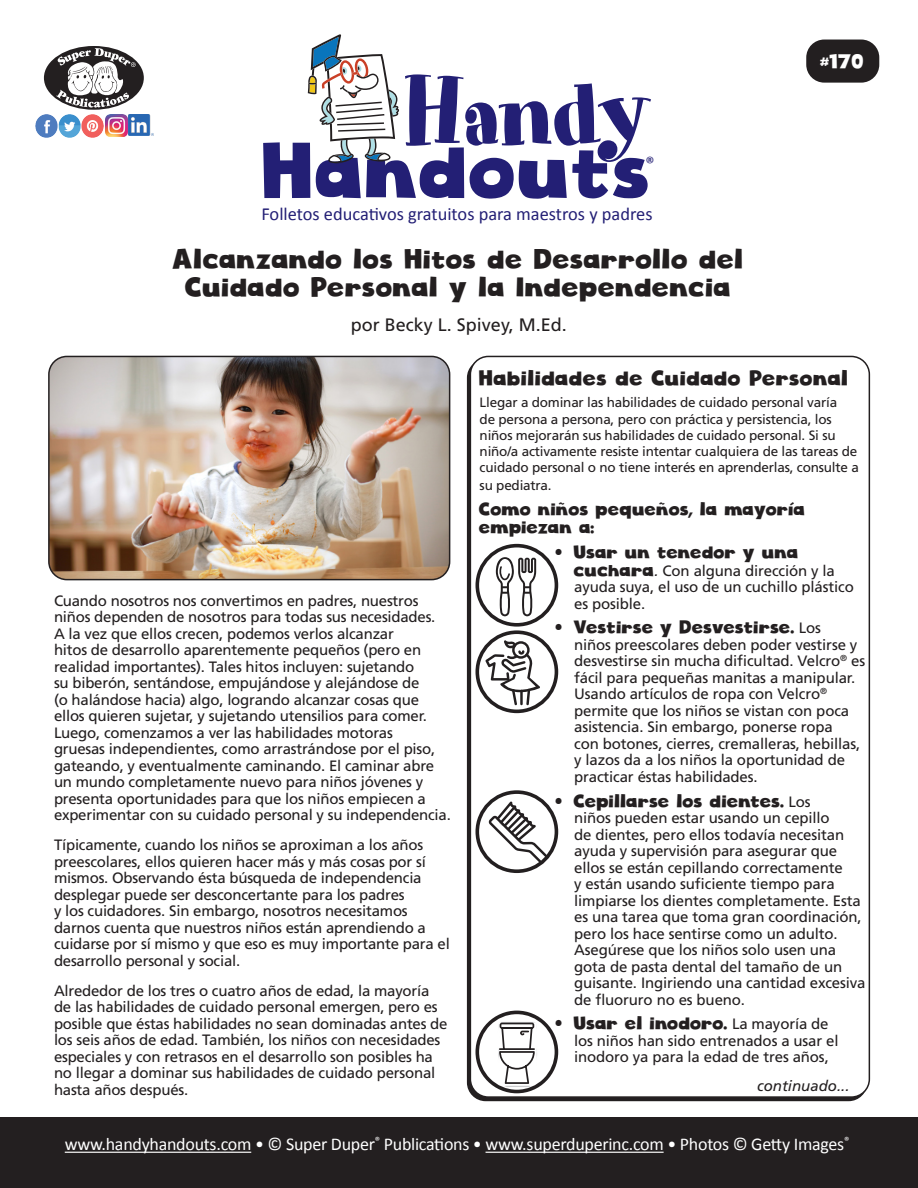
<style>
.page{position:relative;width:918px;height:1188px;background:#fff}
.page>*{position:absolute;margin:0;border:0;box-sizing:border-box;transform-origin:0 0}
.t1{font:93.75px "Art Department JNL";letter-spacing:-.03em;color:#231f75}
.t2{font:76.8px "Cloudy Witha Chanceof Love";color:#231f75}
.HH_Title{font:27px/28.5px "Cloudy Witha Chanceof Love";color:#231f20;text-align:center}
.HH_Headers{font:21px "Cloudy Witha Chanceof Love";color:#231f20}
.t3{font:19.5px "Cloudy Witha Chanceof Love";color:#fff}
.t4{font:18.45px "Calibri";color:#231f75}
.HH_Text{font:18px/18px "Cloudy Witha Chanceof Love";letter-spacing:-.01em;color:#231f20}
.t5{font:18px "Calibri";letter-spacing:-.015em;color:#fff}
.HH_Author{font:18px "Frutiger";color:#231f20}
.t6{font:18px "Calibri";color:#231f75}
.HH_Text-2{font:15px/16.5px "Frutiger";letter-spacing:-.015em;color:#231f20}
.t7{font:italic 15px "Frutiger";color:#231f20}
.HH_Text-3{font:13.5px/16.2px "Frutiger";letter-spacing:-.015em;color:#231f20}
.s1{font-family:"Cloudy Witha Chanceof Love";font-size:18px}
.s2{font-style:italic}
.s3{font-family:"Frutiger";font-size:15px}
</style>
<div class="page">
<div style="left:470px;top:356px;width:400px;height:742px;border:2px solid #231f20;border-radius:18px"></div>
<div style="left:806px;top:40px;width:73px;height:43px;background:#231f20;border-radius:18px"></div>
<div style="left:44px;top:46px;width:100px;height:64px;background:#231f20;border-radius:50%"></div>
<svg style="left:56px;top:48px;width:80px;height:60px"></svg>
<img style="left:36px;top:115px;width:68px;height:22px">
<img style="left:106px;top:115px;width:21px;height:21px">
<img style="left:129px;top:115px;width:24px;height:21px">
<div style="left:0;top:1118px;width:918px;height:70px;background:#231f20"></div>
<hr style="left:65px;top:1152px;width:186px;height:1px;background:#fff">
<hr style="left:486px;top:1152px;width:178px;height:1px;background:#fff">
<img style="left:49px;top:356px;width:401px;height:224px">
<div style="left:48px;top:356px;width:402px;height:224px;border:2px solid #231f20;border-radius:18px"></div>
<svg style="left:308px;top:34px;width:91px;height:129px"></svg>
<svg style="left:488px;top:801px;width:60px;height:63px"></svg>
<div style="left:475px;top:790px;width:83px;height:83px;border:4px solid #231f20;border-radius:50%"></div>
<svg style="left:485px;top:640px;width:55px;height:65px"></svg>
<hr style="left:520px;top:690px;width:3px;height:15px;background:#231f20">
<div style="left:475px;top:630px;width:83px;height:83px;border:4px solid #231f20;border-radius:50%"></div>
<svg style="left:475px;top:1011px;width:83px;height:82px"></svg>
<div style="left:475px;top:544px;width:83px;height:83px;border:4px solid #231f20;border-radius:50%"></div>
<svg style="left:496px;top:557px;width:40px;height:59px"></svg>
<p class="t1" style="left:402px;top:57px;width:252px">Handy</p>
<p class="t2" style="left:264px;top:123px;width:391px">Handouts</p>
<p class="t6" style="left:646px;top:150px;width:11px">®</p>
<p class="t4" style="left:261px;top:201px;width:393px">Folletos educativos gratuitos para maestros y padres</p>
<p class="HH_Title" style="left:173px;top:245px;width:573px">Alcanzando los Hitos de Desarrollo del<br>Cuidado Personal y la Independencia</p>
<p class="HH_Author" style="left:351px;top:315px;width:217px">por Becky L. Spivey, M.Ed.</p>
<p class="t3" style="left:821px;top:49px;width:45px">#170</p>
<p class="HH_Text-2" style="left:54px;top:592px;width:398px">Cuando nosotros nos convertimos en padres, nuestros niños dependen de nosotros para todas sus necesidades.<br>A la vez que ellos crecen, podemos verlos alcanzar<br>hitos de desarrollo aparentemente pequeños (pero en realidad importantes). Tales hitos incluyen: sujetando<br>su biberón, sentándose, empujándose y alejándose de<br>(o halándose hacia) algo, logrando alcanzar cosas que ellos quieren sujetar, y sujetando utensilios para comer.<br>Luego, comenzamos a ver las habilidades motoras<br>gruesas independientes, como arrastrándose por el piso, gateando, y eventualmente caminando. El caminar abre un mundo completamente nuevo para niños jóvenes y presenta oportunidades para que los niños empiecen a experimentar con su cuidado personal y su independencia.</p>
<p class="HH_Text-2" style="left:54px;top:837px;width:397px">Típicamente, cuando los niños se aproximan a los años preescolares, ellos quieren hacer más y más cosas por sí mismos. Observando ésta búsqueda de independencia desplegar puede ser desconcertante para los padres<br>y los cuidadores. Sin embargo, nosotros necesitamos darnos cuenta que nuestros niños están aprendiendo a cuidarse por sí mismo y que eso es muy importante para el desarrollo personal y social.</p>
<p class="HH_Text-2" style="left:54px;top:982px;width:395px">Alrededor de los tres o cuatro años de edad, la mayoría de las habilidades de cuidado personal emergen, pero es posible que éstas habilidades no sean dominadas antes de los seis años de edad. También, los niños con necesidades especiales y con retrasos en el desarrollo son posibles ha no llegar a dominar sus habilidades de cuidado personal hasta años después.</p>
<p class="HH_Headers" style="left:480px;top:365px;width:371px">Habilidades de Cuidado Personal</p>
<p class="HH_Text-3" style="left:480px;top:394px;width:381px">Llegar a dominar las habilidades de cuidado personal varía<br>de persona a persona, pero con práctica y persistencia, los niños mejorarán sus habilidades de cuidado personal. Si su niño/a activamente resiste intentar cualquiera de las tareas de cuidado personal o no tiene interés en aprenderlas, consulte a</p>
<p class="HH_Text-3" style="left:480px;top:477px;width:74px">su pediatra.</p>
<p class="HH_Text" style="left:480px;top:500px;width:328px">Como niños pequeños, la mayoría empiezan a:</p>
<p class="HH_Text" style="left:556px;top:543px;width:244px">• Usar un tenedor y una</p>
<p class="HH_Text-2" style="left:574px;top:562px;width:281px"><span class="s1">cuchara</span><span class="s2">.</span> Con alguna dirección y la ayuda suya, el uso de un cuchillo plástico es posible.</p>
<p class="HH_Text" style="left:556px;top:619px;width:266px">• Vestirse y Desvestirse. <span class="s3">Los</span></p>
<p class="HH_Text-2" style="left:574px;top:636px;width:293px">niños preescolares deben poder vestirse y desvestirse sin mucha dificultad. Velcro<sup>®</sup> es fácil para pequeñas manitas a manipular.<br>Usando artículos de ropa con Velcro<sup>® </sup>permite que los niños se vistan con poca asistencia. Sin embargo, ponerse ropa<br>con botones, cierres, cremalleras, hebillas, y lazos da a los niños la oportunidad de practicar éstas habilidades.</p>
<p class="HH_Text" style="left:556px;top:792px;width:256px">• Cepillarse los dientes. <span class="s3">Los</span></p>
<p class="HH_Text-2" style="left:574px;top:810px;width:293px">niños pueden estar usando un cepillo<br>de dientes, pero ellos todavía necesitan ayuda y supervisión para asegurar que ellos se están cepillando correctamente<br>y están usando suficiente tiempo para limpiarse los dientes completamente. Esta es una tarea que toma gran coordinación, pero los hace sentirse como un adulto.<br>Asegúrese que los niños solo usen una gota de pasta dental del tamaño de un guisante. Ingiriendo una cantidad excesiva de fluoruro no es bueno.</p>
<p class="HH_Text" style="left:556px;top:1015px;width:274px">• Usar el inodoro. <span class="s3">La mayoría de</span></p>
<p class="HH_Text-2" style="left:574px;top:1032px;width:266px">los niños han sido entrenados a usar el inodoro ya para la edad de tres años,</p>
<p class="t7" style="left:757px;top:1078px;width:94px">continuado...</p>
<p class="t5" style="left:65px;top:1132px;width:786px">www.handyhandouts.com • © Super Duper<sup>®</sup> Publications • www.superduperinc.com • Photos © Getty Images<sup>®</sup></p>
</div>
